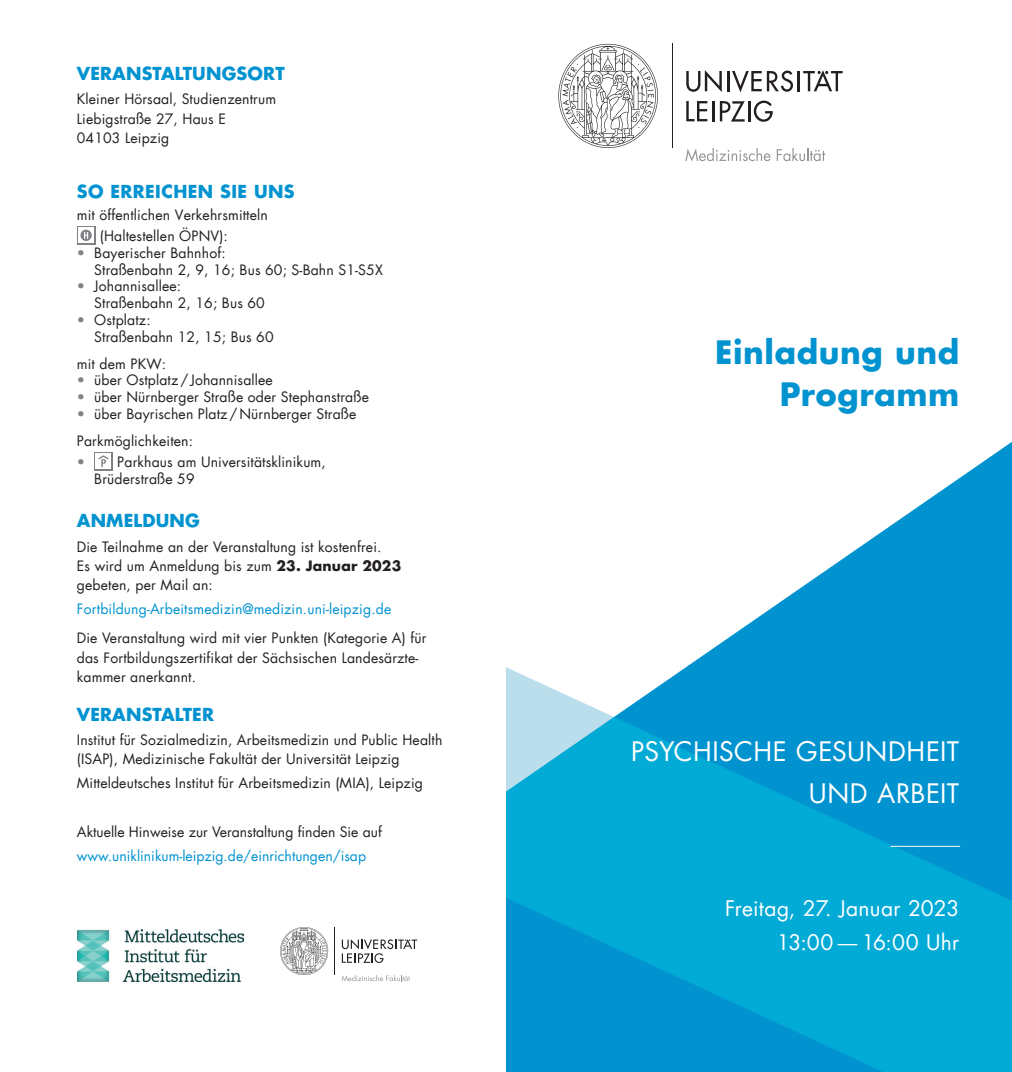
<style>
.page{position:relative;width:1012px;height:1072px;background:#fff}
.page>*{position:absolute;margin:0;border:0;box-sizing:border-box;transform-origin:0 0}
.t1{font:700 31.5px/42px "Futura";letter-spacing:.015em;color:#0093d0;text-align:right}
.t2{font:26.25px/42px "Futura";letter-spacing:.02em;color:#fff;text-align:right}
.t3{font:21px/34.5px "Futura";letter-spacing:.01em;color:#fff;text-align:right}
.t4{font:700 17.5px "Futura";letter-spacing:.01em;color:#0093d0}
.t5{font:14px/19.2px "Futura";letter-spacing:.01em;color:#231f20}
.t6{font:14px "Futura";letter-spacing:.01em;color:#0093d0}
.s1{color:#808285}
.s2{font-weight:700}
.s3{font-family:"Myriad Pro"}
</style>
<div class="page">
<svg style="left:614px;top:442px;width:398px;height:275px"></svg>
<svg style="left:506px;top:667px;width:108px;height:50px"></svg>
<svg style="left:506px;top:717px;width:506px;height:354px;background:#06a2d4"></svg>
<div style="left:77px;top:226px;width:18px;height:18px;background:#808285"></div>
<div style="left:78px;top:227px;width:16px;height:16px;background:#fff"></div>
<svg style="left:80px;top:230px;width:12px;height:11px"></svg>
<svg style="left:94px;top:452px;width:19px;height:18px"></svg>
<div style="left:96px;top:453px;width:15px;height:16px;background:#fff"></div>
<svg style="left:98px;top:455px;width:11px;height:12px"></svg>
<hr style="left:891px;top:845px;width:69px;height:1px;background:#fff">
<img style="left:78px;top:929px;width:165px;height:52px">
<svg style="left:685px;top:148px;width:86px;height:13px"></svg>
<svg style="left:777px;top:148px;width:48px;height:13px"></svg>
<hr style="left:797px;top:71px;width:3px;height:20px;background:#231f20">
<hr style="left:727px;top:71px;width:2px;height:20px;background:#231f20">
<svg style="left:686px;top:70px;width:36px;height:22px"></svg>
<svg style="left:732px;top:71px;width:61px;height:21px"></svg>
<svg style="left:803px;top:70px;width:40px;height:21px"></svg>
<svg style="left:754px;top:101px;width:19px;height:21px"></svg>
<hr style="left:748px;top:101px;width:2px;height:20px;background:#231f20">
<hr style="left:712px;top:101px;width:2px;height:20px;background:#231f20">
<svg style="left:686px;top:101px;width:21px;height:20px"></svg>
<svg style="left:720px;top:101px;width:25px;height:21px"></svg>
<hr style="left:672px;top:44px;width:1px;height:104px;background:#231f20">
<svg style="left:558px;top:44px;width:100px;height:104px"></svg>
<svg style="left:342px;top:939px;width:75px;height:24px"></svg>
<hr style="left:335px;top:927px;width:1px;height:48px;background:#231f20">
<svg style="left:280px;top:927px;width:48px;height:48px"></svg>
<svg style="left:342px;top:975px;width:68px;height:6px"></svg>
<p class="t4" style="left:77px;top:62px;width:209px">VERaNSTaLTUNgSoRT</p>
<p class="t5" style="left:77px;top:90px;width:201px">Kleiner Hörsaal, Studienzentrum<br>Liebigstraße 27, Haus E<br>04103 Leipzig</p>
<p class="t4" style="left:77px;top:180px;width:219px">So ERREICHEN SIE UNS</p>
<p class="t5" style="left:100px;top:204px;width:170px;line-height:21.2px;text-indent:-23px">mit öffentlichen Verkehrsmitteln (Haltestellen ÖPNV):</p>
<p class="t5" style="left:94px;top:244px;width:290px;line-height:16.8px;text-indent:-17px"><span class="s1">•</span> Bayerischer Bahnhof:<br>Straßenbahn 2, 9, 16; Bus 60; S-Bahn S1-S5X</p>
<p class="t5" style="left:94px;top:278px;width:172px;line-height:16.8px;text-indent:-17px"><span class="s1">•</span> Johannisallee:<br>Straßenbahn 2, 16; Bus 60</p>
<p class="t5" style="left:94px;top:312px;width:181px;line-height:16.8px;text-indent:-17px"><span class="s1">•</span> Ostplatz:<br>Straßenbahn 12, 15; Bus 60</p>
<p class="t5" style="left:77px;top:354px;width:91px">mit dem PKW:</p>
<p class="t5" style="left:77px;top:371px;width:197px"><span class="s1">•</span> über Ostplatz / Johannisallee</p>
<p class="t5" style="left:77px;top:387px;width:294px"><span class="s1">•</span> über Nürnberger Straße oder Stephanstraße</p>
<p class="t5" style="left:77px;top:400px;width:281px;line-height:26.8px"><span class="s1">•</span> über Bayrischen Platz / Nürnberger Straße<br>Parkmöglichkeiten:</p>
<p class="t5" style="left:94px;top:453px;width:233px;line-height:16.8px;text-indent:-17px"><span class="s1">•</span> Parkhaus am Universitätsklinikum,<br>Brüderstraße 59</p>
<p class="t4" style="left:77px;top:509px;width:124px">aNmELDUNg</p>
<p class="t5" style="left:77px;top:537px;width:326px">Die Teilnahme an der Veranstaltung ist kostenfrei.<br>Es wird um Anmeldung bis zum <span class="s2">23. Januar 2023 </span>gebeten, per Mail an:</p>
<p class="t6" style="left:77px;top:600px;width:316px">Fortbildung-Arbeitsmedizin@medizin.uni-leipzig.de</p>
<p class="t5" style="left:77px;top:629px;width:351px">Die Veranstaltung wird mit vier Punkten (Kategorie A) für das Fortbildungszertifikat der Sächsischen Landesärzte&shy;kammer anerkannt.</p>
<p class="t4" style="left:77px;top:702px;width:139px">VERaNSTaLTER</p>
<p class="t5" style="left:77px;top:730px;width:367px">Institut für Sozialmedizin, Arbeitsmedizin und Public Health (ISAP), Medizinische Fakultät der Universität Leipzig</p>
<p class="t5" style="left:77px;top:773px;width:348px">Mitteldeutsches Institut für Arbeitsmedizin (MIA), Leipzig</p>
<p class="t5" style="left:77px;top:822px;width:307px">Aktuelle Hinweise zur Veranstaltung finden Sie auf</p>
<p class="t6" style="left:77px;top:846px;width:291px">www.uniklinikum-leipzig.de/einrichtungen/isap</p>
<h1 class="t1" style="left:715px;top:330px;width:246px">Einladung und programm</h1>
<h2 class="t2" style="left:631px;top:730px;width:330px">PSYCHISCHE GESUNDHEIT<br>UND ARBEIT</h2>
<h3 class="t3" style="left:725px;top:890px;width:236px">Freitag, 27. Januar 2023<br>13:00 <span class="s3">—</span> 16:00 Uhr</h3>
</div>
